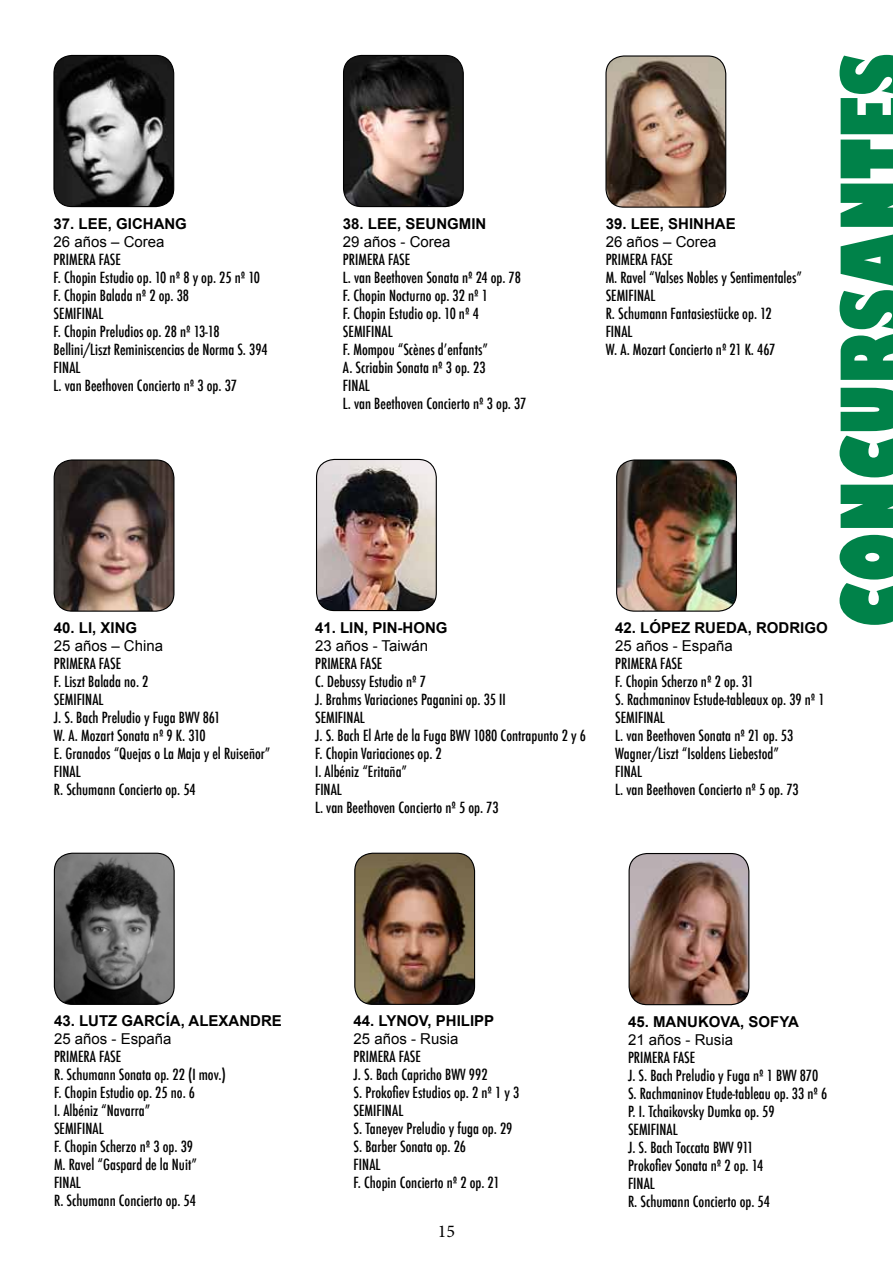
<style>
.page{position:relative;width:893px;height:1263px;background:#fff}
.page>*{position:absolute;margin:0;border:0;box-sizing:border-box;transform-origin:0 0}
.t1{font:800 90px "Gill Sans";color:#008249;scale:.65 1}
.t2{font:18px "Minion Pro";color:#000}
.t3{font:500 condensed 15px/18px "Futura";color:#000}
.t4{font:700 15px "Arial";color:#000}
.t5{font:15px "Arial";color:#000}
</style>
<div class="page">
<img style="left:54px;top:55px;width:120px;height:152px">
<div style="left:53px;top:55px;width:121px;height:152px;border:1px solid #000;border-radius:18px"></div>
<img style="left:607px;top:56px;width:119px;height:151px">
<div style="left:605px;top:55px;width:121px;height:153px;border:1px solid #000;border-radius:18px"></div>
<img style="left:317px;top:459px;width:119px;height:151px">
<div style="left:316px;top:459px;width:121px;height:152px;border:1px solid #000;border-radius:18px"></div>
<img style="left:54px;top:853px;width:120px;height:151px">
<div style="left:54px;top:853px;width:121px;height:152px;border:1px solid #000;border-radius:18px"></div>
<img style="left:355px;top:853px;width:120px;height:151px">
<div style="left:354px;top:853px;width:121px;height:152px;border:1px solid #000;border-radius:18px"></div>
<img style="left:630px;top:853px;width:119px;height:152px">
<div style="left:628px;top:853px;width:121px;height:152px;border:1px solid #000;border-radius:18px"></div>
<img style="left:54px;top:460px;width:120px;height:151px">
<div style="left:54px;top:459px;width:120px;height:153px;border:1px solid #000;border-radius:18px"></div>
<img style="left:344px;top:55px;width:119px;height:152px">
<div style="left:343px;top:55px;width:121px;height:152px;border:1px solid #000;border-radius:18px"></div>
<img style="left:617px;top:460px;width:119px;height:151px">
<div style="left:616px;top:459px;width:121px;height:153px;border:1px solid #000;border-radius:18px"></div>
<p class="t4" style="left:54px;top:214px;width:135px">37. LEE, GICHANG</p>
<p class="t5" style="left:54px;top:232px;width:112px">26 años – Corea</p>
<p class="t3" style="left:54px;top:250px;width:215px">PRIMERA FASE<br>F. Chopin Estudio op. 10 nº 8 y op. 25 nº 10<br>F. Chopin Balada nº 2 op. 38<br>SEMIFINAL<br>F. Chopin Preludios op. 28 nº 13-18<br>Bellini/Liszt Reminiscencias de Norma S. 394<br>FINAL<br>L. van Beethoven Concierto nº 3 op. 37</p>
<p class="t4" style="left:54px;top:617px;width:85px">40. LI, XING</p>
<p class="t5" style="left:54px;top:636px;width:111px">25 años – China</p>
<p class="t3" style="left:54px;top:654px;width:218px">PRIMERA FASE<br>F. Liszt Balada no. 2<br>SEMIFINAL<br>J. S. Bach Preludio y Fuga BWV 861<br>W. A. Mozart Sonata nº 9 K. 310<br>E. Granados “Quejas o La Maja y el Ruiseñor”<br>FINAL<br>R. Schumann Concierto op. 54</p>
<p class="t4" style="left:343px;top:214px;width:145px">38. LEE, SEUNGMIN</p>
<p class="t5" style="left:343px;top:232px;width:109px">29 años - Corea</p>
<p class="t3" style="left:343px;top:250px;width:185px">PRIMERA FASE<br>L. van Beethoven Sonata nº 24 op. 78<br>F. Chopin Nocturno op. 32 nº 1<br>F. Chopin Estudio op. 10 nº 4<br>SEMIFINAL<br>F. Mompou “Scènes d’enfants”<br>A. Scriabin Sonata nº 3 op. 23<br>FINAL<br>L. van Beethoven Concierto nº 3 op. 37</p>
<p class="t4" style="left:315px;top:617px;width:134px">41. LIN, PIN-HONG</p>
<p class="t5" style="left:315px;top:636px;width:115px">23 años - Taiwán</p>
<p class="t3" style="left:315px;top:654px;width:272px">PRIMERA FASE<br>C. Debussy Estudio nº 7<br>J. Brahms Variaciones Paganini op. 35 II<br>SEMIFINAL<br>J. S. Bach El Arte de la Fuga BWV 1080 Contrapunto 2 y 6<br>F. Chopin Variaciones op. 2<br>I. Albéniz “Eritaña”<br>FINAL<br>L. van Beethoven Concierto nº 5 op. 73</p>
<p class="t4" style="left:606px;top:214px;width:132px">39. LEE, SHINHAE</p>
<p class="t5" style="left:606px;top:232px;width:112px">26 años – Corea</p>
<p class="t3" style="left:606px;top:251px;width:198px">PRIMERA FASE<br>M. Ravel “Valses Nobles y Sentimentales”<br>SEMIFINAL<br>R. Schumann Fantasiestücke op. 12<br>FINAL<br>W. A. Mozart Concierto nº 21 K. 467</p>
<p class="t4" style="left:615px;top:618px;width:214px">42. LÓPEZ RUEDA, RODRIGO</p>
<p class="t5" style="left:615px;top:636px;width:119px">25 años - España</p>
<p class="t3" style="left:615px;top:655px;width:211px">PRIMERA FASE<br>F. Chopin Scherzo nº 2 op. 31<br>S. Rachmaninov Estude-tableaux op. 39 nº 1<br>SEMIFINAL<br>L. van Beethoven Sonata nº 21 op. 53<br>Wagner/Liszt “Isoldens Liebestod”<br>FINAL<br>L. van Beethoven Concierto nº 5 op. 73</p>
<h1 class="t1" style="left:818px;top:628px;width:885px;rotate:-90deg">CONCURSANTES</h1>
<p class="t4" style="left:54px;top:1011px;width:229px">43. LUTZ GARCÍA, ALEXANDRE</p>
<p class="t5" style="left:54px;top:1029px;width:119px">25 años - España</p>
<p class="t3" style="left:54px;top:1048px;width:173px">PRIMERA FASE<br>R. Schumann Sonata op. 22 (I mov.)<br>F. Chopin Estudio op. 25 no. 6<br>I. Albéniz “Navarra”<br>SEMIFINAL<br>F. Chopin Scherzo nº 3 op. 39<br>M. Ravel “Gaspard de la Nuit”<br>FINAL<br>R. Schumann Concierto op. 54</p>
<p class="t4" style="left:354px;top:1011px;width:142px">44. LYNOV, PHILIPP</p>
<p class="t5" style="left:354px;top:1029px;width:107px">25 años - Rusia</p>
<p class="t3" style="left:354px;top:1048px;width:167px">PRIMERA FASE<br>J. S. Bach Capricho BWV 992<br>S. Prokofiev Estudios op. 2 nº 1 y 3<br>SEMIFINAL<br>S. Taneyev Preludio y fuga op. 29<br>S. Barber Sonata op. 26<br>FINAL<br>F. Chopin Concierto nº 2 op. 21</p>
<p class="t2" style="left:438px;top:1219px;width:19px">15</p>
<p class="t4" style="left:628px;top:1012px;width:172px">45. MANUKOVA, SOFYA</p>
<p class="t5" style="left:628px;top:1030px;width:107px">21 años - Rusia</p>
<p class="t3" style="left:628px;top:1048px;width:201px">PRIMERA FASE<br>J. S. Bach Preludio y Fuga nº 1 BWV 870<br>S. Rachmaninov Etude-tableau op. 33 nº 6<br>P. I. Tchaikovsky Dumka op. 59<br>SEMIFINAL<br>J. S. Bach Toccata BWV 911<br>Prokofiev Sonata nº 2 op. 14<br>FINAL<br>R. Schumann Concierto op. 54</p>
</div>
